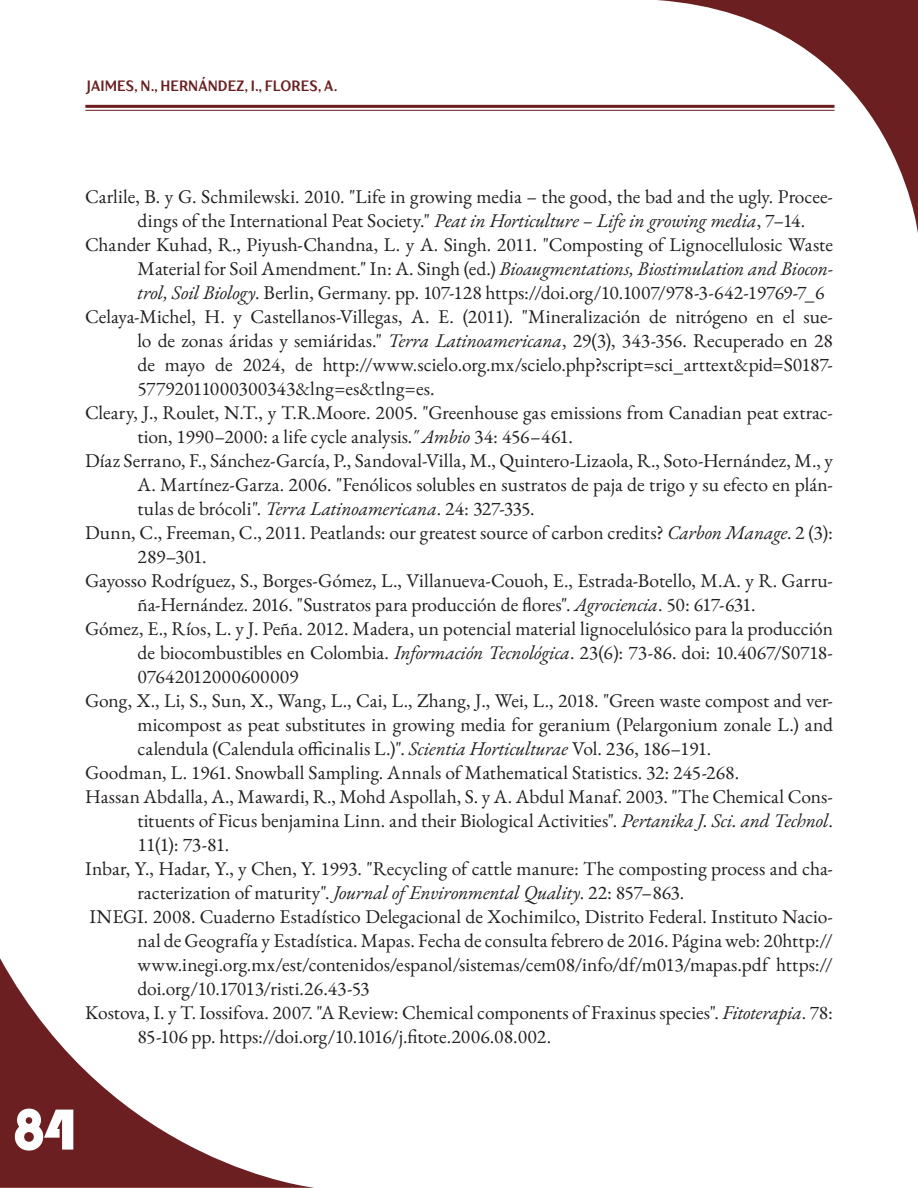
<style>
.page{position:relative;width:918px;height:1188px;background:#fff}
.page>*{position:absolute;margin:0;border:0;box-sizing:border-box;transform-origin:0 0}
.t1{font:60px "Bauhaus 93";color:#fff}
.bibliografia{font:19.5px/24px "EB Garamond";color:#231f20;text-align:justify}
.t2{font:700 15px "TT Drugs Trl Cnd";letter-spacing:.005em;color:#6b1f20}
.s1{font-style:italic}
</style>
<div class="page">
<svg style="left:0;top:958px;width:315px;height:230px"></svg>
<svg style="left:656px;top:0;width:262px;height:233px"></svg>
<hr style="left:85px;top:105px;width:750px;height:3px;background:#6b1d1f">
<hr style="left:85px;top:110px;width:750px;height:1px;background:#6b1d1f">
<p class="t2" style="left:87px;top:76px;width:252px">JAIMES, N., HERNÁNDEZ, I., FLORES, A.</p>
<p class="bibliografia" style="left:138px;top:184px;width:697px;text-indent:-52px">Carlile, B. y G. Schmilewski. 2010. "Life in growing media – the good, the bad and the ugly. Procee&shy;dings of the International Peat Society." <span class="s1">Peat in Horticulture – Life in growing media</span>, 7–14.</p>
<p class="bibliografia" style="left:138px;top:232px;width:697px;text-indent:-52px">Chander Kuhad, R., Piyush-Chandna, L. y A. Singh. 2011. "Composting of Lignocellulosic Waste Material for Soil Amendment." In: A. Singh (ed.) <span class="s1">Bioaugmentations, Biostimulation and Biocon&shy;trol, Soil Biology</span>. Berlin, Germany. pp. 107-128 https://doi.org/10.1007/978-3-642-19769-7_6</p>
<p class="bibliografia" style="left:138px;top:304px;width:697px;text-indent:-52px">Celaya-Michel, H. y Castellanos-Villegas, A. E. (2011). "Mineralización de nitrógeno en el sue&shy;lo de zonas áridas y semiáridas." <span class="s1">Terra Latinoamericana</span>, 29(3), 343-356. Recuperado en 28 de mayo de 2024, de http://www.scielo.org.mx/scielo.php?script=sci_arttext&amp;pid=S0187- 57792011000300343&amp;lng=es&amp;tlng=es.</p>
<p class="bibliografia" style="left:138px;top:400px;width:697px;text-indent:-52px">Cleary, J., Roulet, N.T., y T.R.Moore. 2005. "Greenhouse gas emissions from Canadian peat extrac&shy;tion, 1990–2000: a life cycle analysis<span class="s1">." Ambio</span> 34: 456–461.</p>
<p class="bibliografia" style="left:138px;top:448px;width:697px;text-indent:-52px">Díaz Serrano, F., Sánchez-García, P., Sandoval-Villa, M., Quintero-Lizaola, R., Soto-Hernández, M., y A. Martínez-Garza. 2006. "Fenólicos solubles en sustratos de paja de trigo y su efecto en plán&shy;tulas de brócoli". <span class="s1">Terra Latinoamericana</span>. 24: 327-335.</p>
<p class="bibliografia" style="left:138px;top:520px;width:697px;text-indent:-52px">Dunn, C., Freeman, C., 2011. Peatlands: our greatest source of carbon credits? <span class="s1">Carbon Manage</span>. 2 (3):<br>289–301.</p>
<p class="bibliografia" style="left:138px;top:568px;width:697px;text-indent:-52px">Gayosso Rodríguez, S., Borges-Gómez, L., Villanueva-Couoh, E., Estrada-Botello, M.A. y R. Garru&shy;ña-Hernández. 2016. "Sustratos para producción de flores". <span class="s1">Agrociencia</span>. 50: 617-631.</p>
<p class="bibliografia" style="left:138px;top:616px;width:697px;text-indent:-52px">Gómez, E., Ríos, L. y J. Peña. 2012. Madera, un potencial material lignocelulósico para la producción de biocombustibles en Colombia. <span class="s1">Información Tecnológica</span>. 23(6): 73-86. doi: 10.4067/S0718- 07642012000600009</p>
<p class="bibliografia" style="left:138px;top:688px;width:697px;text-indent:-52px">Gong, X., Li, S., Sun, X., Wang, L., Cai, L., Zhang, J., Wei, L., 2018. "Green waste compost and ver&shy;micompost as peat substitutes in growing media for geranium (Pelargonium zonale L.) and calendula (Calendula officinalis L.)". <span class="s1">Scientia Horticulturae</span> Vol. 236, 186–191.</p>
<p class="bibliografia" style="left:85px;top:760px;width:656px">Goodman, L. 1961. Snowball Sampling. Annals of Mathematical Statistics. 32: 245-268.</p>
<p class="bibliografia" style="left:138px;top:784px;width:697px;text-indent:-52px">Hassan Abdalla, A., Mawardi, R., Mohd Aspollah, S. y A. Abdul Manaf. 2003. "The Chemical Cons&shy;tituents of Ficus benjamina Linn. and their Biological Activities". <span class="s1">Pertanika J. Sci. and Technol</span>.<br>11(1): 73-81.</p>
<p class="bibliografia" style="left:138px;top:856px;width:697px;text-indent:-52px">Inbar, Y., Hadar, Y., y Chen, Y. 1993. "Recycling of cattle manure: The composting process and cha&shy;racterization of maturity". <span class="s1">Journal of Environmental Quality</span>. 22: 857–863.</p>
<p class="bibliografia" style="left:138px;top:904px;width:697px;text-indent:-48px">INEGI. 2008. Cuaderno Estadístico Delegacional de Xochimilco, Distrito Federal. Instituto Nacio&shy;nal de Geografía y Estadística. Mapas. Fecha de consulta febrero de 2016. Página web: 20http:// www.inegi.org.mx/est/contenidos/espanol/sistemas/cem08/info/df/m013/mapas.pdf https:// doi.org/10.17013/risti.26.43-53</p>
<p class="bibliografia" style="left:138px;top:1000px;width:697px;text-indent:-52px">Kostova, I. y T. Iossifova. 2007. "A Review: Chemical components of Fraxinus species". <span class="s1">Fitoterapia</span>. 78:<br>85-106 pp. https://doi.org/10.1016/j.fitote.2006.08.002.</p>
<h1 class="t1" style="left:12px;top:1096px;width:65px">84</h1>
</div>
